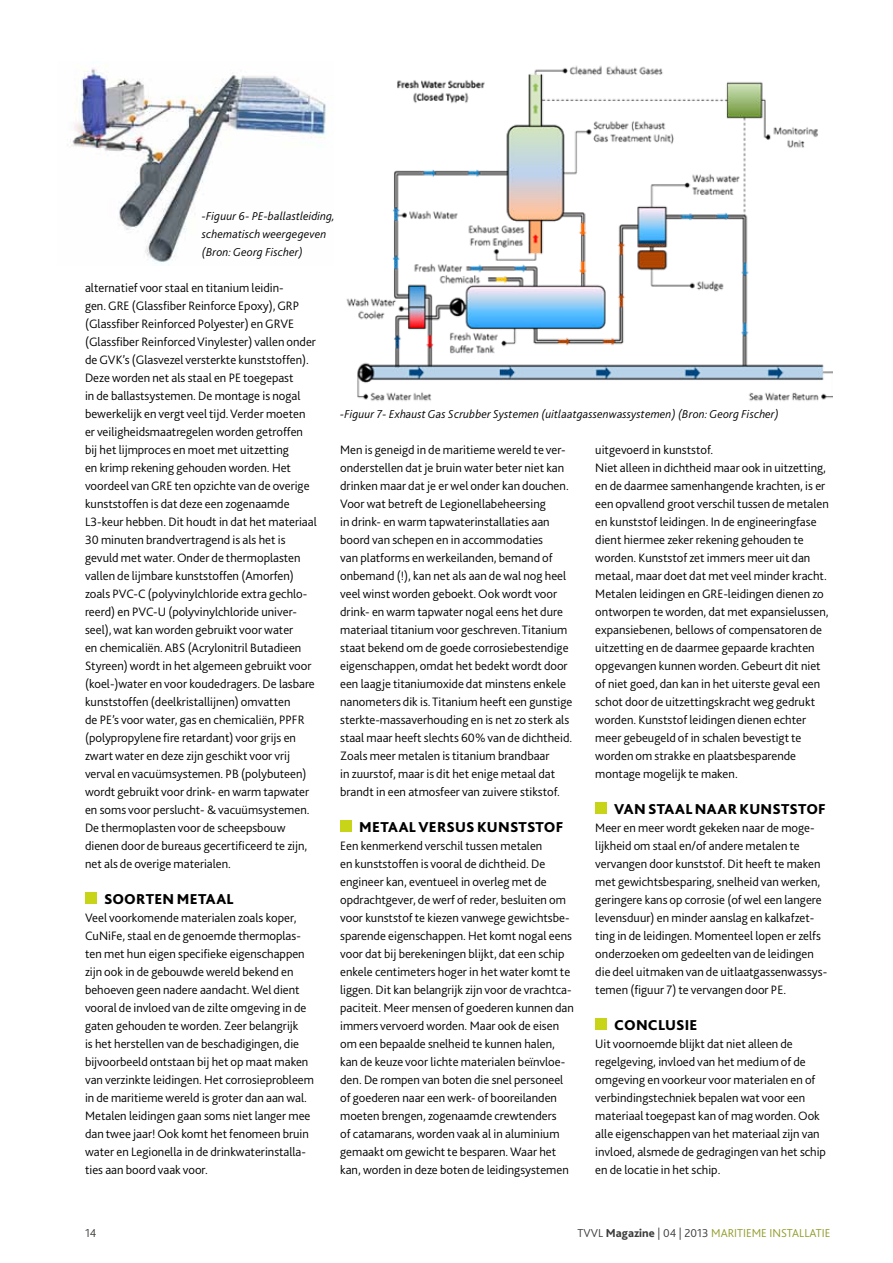
<style>
.page{position:relative;width:893px;height:1263px;background:#fff}
.page>*{position:absolute;margin:0;border:0;box-sizing:border-box;transform-origin:0 0}
.t1{font:800 15px "Bliss 2";letter-spacing:.015em;color:#000}
.t2{font:300 12.75px/18px "Bliss 2";color:#000}
.t3{font:italic 300 12px/18px "Bliss 2";letter-spacing:.01em;color:#000}
.t4{font:300 12px "Bliss 2";color:#919b26}
.t5{font:300 12px "Bliss 2";color:#3c3c3b}
.s1{color:#3c3c3b}
.s2{font-weight:800;color:#3c3c3b}
</style>
<div class="page">
<div style="left:85px;top:893px;width:12px;height:11px;background:#c8d418"></div>
<div style="left:340px;top:821px;width:12px;height:11px;background:#c8d418"></div>
<div style="left:595px;top:803px;width:12px;height:11px;background:#c8d418"></div>
<div style="left:595px;top:1019px;width:12px;height:11px;background:#c8d418"></div>
<img style="left:72px;top:68px;width:254px;height:196px">
<img style="left:346px;top:65px;width:487px;height:336px">
<p class="t3" style="left:202px;top:208px;width:134px">-Figuur 6- PE-ballastleiding, schematisch weergegeven (Bron: Georg Fischer)</p>
<p class="t2" style="left:85px;top:280px;width:233px">alternatief voor staal en titanium leidin-<br>gen. GRE (Glassfiber Reinforce Epoxy), GRP (Glassfiber Reinforced Polyester) en GRVE (Glassfiber Reinforced Vinylester) vallen onder de GVK’s (Glasvezel versterkte kunststoffen).<br>Deze worden net als staal en PE toegepast<br>in de ballastsystemen. De montage is nogal bewerkelijk en vergt veel tijd. Verder moeten er veiligheidsmaatregelen worden getroffen bij het lijmproces en moet met uitzetting<br>en krimp rekening gehouden worden. Het voordeel van GRE ten opzichte van de overige kunststoffen is dat deze een zogenaamde L3-keur hebben. Dit houdt in dat het materiaal 30 minuten brandvertragend is als het is gevuld met water. Onder de thermoplasten vallen de lijmbare kunststoffen (Amorfen) zoals PVC-C (polyvinylchloride extra gechlo&shy;reerd) en PVC-U (polyvinylchloride univer&shy;seel), wat kan worden gebruikt voor water<br>en chemicaliën. ABS (Acrylonitril Butadieen Styreen) wordt in het algemeen gebruikt voor (koel-)water en voor koudedragers. De lasbare kunststoffen (deelkristallijnen) omvatten<br>de PE’s voor water, gas en chemicaliën, PPFR (polypropylene fire retardant) voor grijs en zwart water en deze zijn geschikt voor vrij verval en vacuümsystemen. PB (polybuteen) wordt gebruikt voor drink- en warm tapwater en soms voor perslucht- &amp; vacuümsystemen.<br>De thermoplasten voor de scheepsbouw dienen door de bureaus gecertificeerd te zijn, net als de overige materialen.</p>
<p class="t1" style="left:104px;top:890px;width:131px">SOORTEN METAAL</p>
<p class="t2" style="left:85px;top:910px;width:231px">Veel voorkomende materialen zoals koper, CuNiFe, staal en de genoemde thermoplas&shy;ten met hun eigen specifieke eigenschappen zijn ook in de gebouwde wereld bekend en behoeven geen nadere aandacht. Wel dient vooral de invloed van de zilte omgeving in de gaten gehouden te worden. Zeer belangrijk<br>is het herstellen van de beschadigingen, die bijvoorbeeld ontstaan bij het op maat maken van verzinkte leidingen. Het corrosieprobleem in de maritieme wereld is groter dan aan wal.<br>Metalen leidingen gaan soms niet langer mee dan twee jaar! Ook komt het fenomeen bruin water en Legionella in de drinkwaterinstalla&shy;ties aan boord vaak voor.</p>
<p class="t3" style="left:340px;top:406px;width:440px">-Figuur 7- Exhaust Gas Scrubber Systemen (uitlaatgassenwassystemen) (Bron: Georg Fischer)</p>
<p class="t2" style="left:340px;top:442px;width:234px">Men is geneigd in de maritieme wereld te ver&shy;onderstellen dat je bruin water beter niet kan drinken maar dat je er wel onder kan douchen.<br>Voor wat betreft de Legionellabeheersing<br>in drink- en warm tapwaterinstallaties aan boord van schepen en in accommodaties<br>van platforms en werkeilanden, bemand of onbemand (!), kan net als aan de wal nog heel veel winst worden geboekt. Ook wordt voor drink- en warm tapwater nogal eens het dure materiaal titanium voor geschreven. Titanium staat bekend om de goede corrosiebestendige eigenschappen, omdat het bedekt wordt door een laagje titaniumoxide dat minstens enkele nanometers dik is. Titanium heeft een gunstige sterkte-massaverhouding en is net zo sterk als staal maar heeft slechts 60% van de dichtheid.<br>Zoals meer metalen is titanium brandbaar<br>in zuurstof, maar is dit het enige metaal dat brandt in een atmosfeer van zuivere stikstof.</p>
<p class="t1" style="left:359px;top:818px;width:206px">METAAL VERSUS KUNSTSTOF</p>
<p class="t2" style="left:340px;top:838px;width:235px">Een kenmerkend verschil tussen metalen<br>en kunststoffen is vooral de dichtheid. De engineer kan, eventueel in overleg met de opdrachtgever, de werf of reder, besluiten om voor kunststof te kiezen vanwege gewichtsbe&shy;sparende eigenschappen. Het komt nogal eens voor dat bij berekeningen blijkt, dat een schip enkele centimeters hoger in het water komt te liggen. Dit kan belangrijk zijn voor de vrachtca&shy;paciteit. Meer mensen of goederen kunnen dan immers vervoerd worden. Maar ook de eisen om een bepaalde snelheid te kunnen halen, kan de keuze voor lichte materialen beïnvloe&shy;den. De rompen van boten die snel personeel of goederen naar een werk- of booreilanden moeten brengen, zogenaamde crewtenders<br>of catamarans, worden vaak al in aluminium gemaakt om gewicht te besparen. Waar het kan, worden in deze boten de leidingsystemen</p>
<p class="t2" style="left:595px;top:442px;width:235px">uitgevoerd in kunststof.<br>Niet alleen in dichtheid maar ook in uitzetting, en de daarmee samenhangende krachten, is er een opvallend groot verschil tussen de metalen en kunststof leidingen. In de engineeringfase dient hiermee zeker rekening gehouden te worden. Kunststof zet immers meer uit dan metaal, maar doet dat met veel minder kracht.<br>Metalen leidingen en GRE-leidingen dienen zo ontworpen te worden, dat met expansielussen, expansiebenen, bellows of compensatoren de uitzetting en de daarmee gepaarde krachten opgevangen kunnen worden. Gebeurt dit niet of niet goed, dan kan in het uiterste geval een schot door de uitzettingskracht weg gedrukt worden. Kunststof leidingen dienen echter meer gebeugeld of in schalen bevestigt te worden om strakke en plaatsbesparende montage mogelijk te maken.</p>
<p class="t1" style="left:614px;top:800px;width:213px">VAN STAAL NAAR KUNSTSTOF</p>
<p class="t2" style="left:595px;top:820px;width:233px">Meer en meer wordt gekeken naar de moge&shy;lijkheid om staal en/of andere metalen te vervangen door kunststof. Dit heeft te maken met gewichtsbesparing, snelheid van werken, geringere kans op corrosie (of wel een langere levensduur) en minder aanslag en kalkafzet&shy;ting in de leidingen. Momenteel lopen er zelfs onderzoeken om gedeelten van de leidingen die deel uitmaken van de uitlaatgassenwassys&shy;temen (figuur 7) te vervangen door PE.</p>
<p class="t1" style="left:614px;top:1016px;width:85px">CONCLUSIE</p>
<p class="t2" style="left:595px;top:1036px;width:232px">Uit voornoemde blijkt dat niet alleen de regelgeving, invloed van het medium of de omgeving en voorkeur voor materialen en of verbindingstechniek bepalen wat voor een materiaal toegepast kan of mag worden. Ook alle eigenschappen van het materiaal zijn van invloed, alsmede de gedragingen van het schip en de locatie in het schip.</p>
<p class="t5" style="left:85px;top:1228px;width:13px">14</p>
<p class="t4" style="left:578px;top:1228px;width:254px"><span class="s1">TVVL</span> <span class="s2">Magazine</span> <span class="s1">| 04 | 2013</span> MARITIEME INSTALLATIE</p>
</div>
